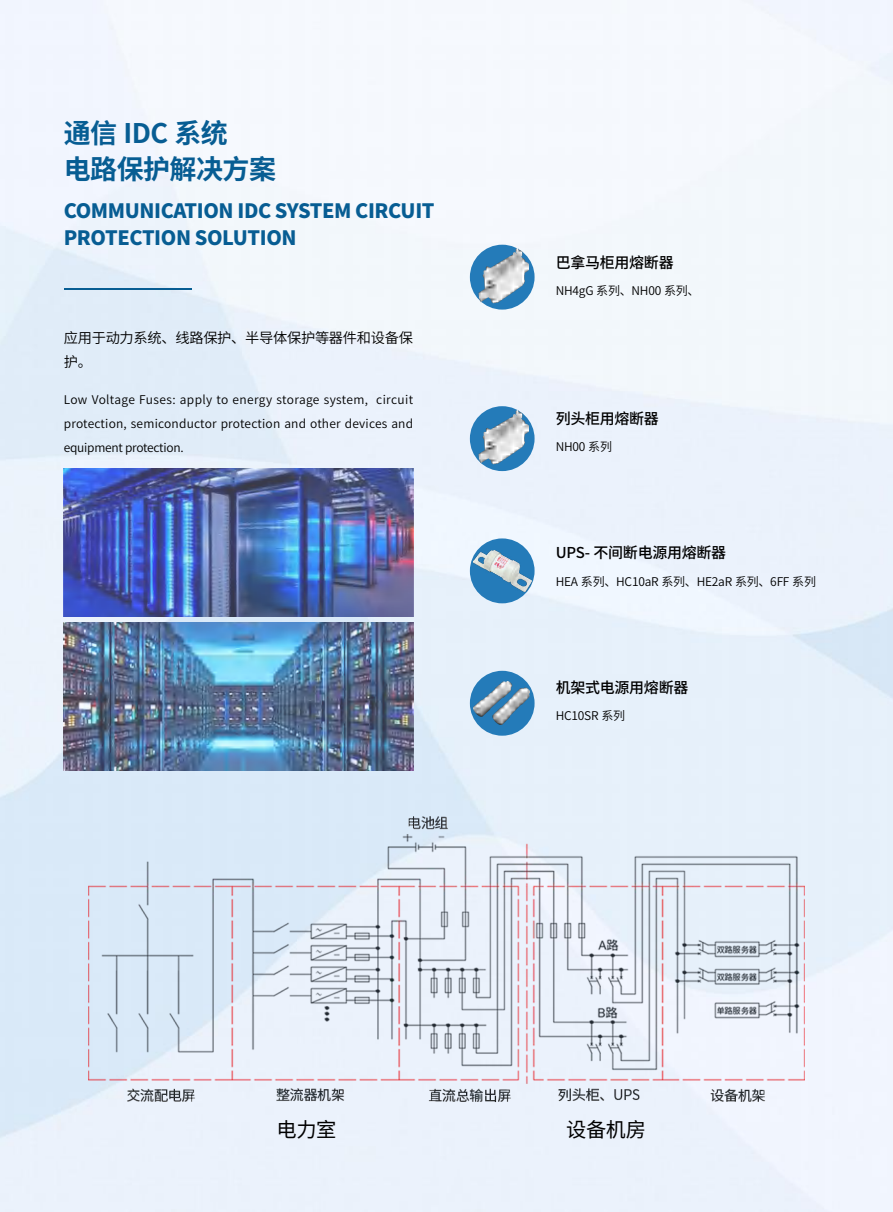
<style>
.page{position:relative;width:893px;height:1212px;background:#fff}
.page>*{position:absolute;margin:0;border:0;box-sizing:border-box;transform-origin:0 0}
.t1{font:700 27px/36px "Source Han Sans CN";letter-spacing:-.02em;color:#075d93}
.t2{font:20.25px "Source Han Sans CN";letter-spacing:-.02em;color:#000}
.t3{font:800 19.8px/27px "Source Han Sans CN";letter-spacing:-.02em;color:#075d93}
.t4{font:500 15px "Source Han Sans CN";letter-spacing:-.02em;color:#000}
.t5{font:14.25px/24px "Source Han Sans CN";letter-spacing:-.02em;color:#000}
.t6{font:12px/24px "Source Han Sans CN";letter-spacing:-.02em;color:#000;text-align:justify}
</style>
<div class="page">
<img style="left:0;top:0;width:893px;height:1212px">
<hr style="left:64px;top:288px;width:127px;height:1px;background:#075d93">
<img style="left:64px;top:468px;width:349px;height:149px">
<img style="left:64px;top:622px;width:349px;height:149px">
<div style="left:470px;top:538px;width:65px;height:65px;background:#247bb9;border-radius:50%"></div>
<div style="left:470px;top:671px;width:65px;height:65px;background:#247bb9;border-radius:50%"></div>
<div style="left:470px;top:406px;width:65px;height:65px;background:#247bb9;border-radius:50%"></div>
<div style="left:470px;top:245px;width:65px;height:65px;background:#247bb9;border-radius:50%"></div>
<img style="left:478px;top:249px;width:51px;height:54px">
<img style="left:478px;top:410px;width:51px;height:55px">
<img style="left:474px;top:682px;width:55px;height:42px">
<img style="left:473px;top:550px;width:58px;height:42px">
<img style="left:89px;top:816px;width:715px;height:291px">
<h1 class="t1" style="left:64px;top:116px;width:214px">通信 IDC 系统<br>电路保护解决方案</h1>
<h3 class="t3" style="left:64px;top:197px;width:372px">COMMUNICATION IDC SYSTEM CIRCUIT<br>PROTECTION SOLUTION</h3>
<p class="t5" style="left:64px;top:326px;width:351px">应用于动力系统、线路保护、半导体保护等器件和设备保护。</p>
<p class="t6" style="left:64px;top:387px;width:351px">Low Voltage Fuses: apply to energy storage system, circuit protection, semiconductor protection and other devices and equipment protection.</p>
<p class="t4" style="left:556px;top:254px;width:119px">巴拿马柜用熔断器</p>
<p class="t6" style="left:556px;top:279px;width:145px">NH4gG 系列、NH00 系列、</p>
<p class="t4" style="left:556px;top:410px;width:105px">列头柜用熔断器</p>
<p class="t6" style="left:556px;top:435px;width:58px">NH00 系列</p>
<p class="t4" style="left:556px;top:544px;width:172px">UPS- 不间断电源用熔断器</p>
<p class="t6" style="left:556px;top:569px;width:262px">HEA 系列、HC10aR 系列、HE2aR 系列、6FF 系列</p>
<p class="t4" style="left:556px;top:679px;width:134px">机架式电源用熔断器</p>
<p class="t6" style="left:556px;top:704px;width:71px">HC10SR 系列</p>
<h2 class="t2" style="left:277px;top:1117px;width:61px">电力室</h2>
<h2 class="t2" style="left:566px;top:1117px;width:81px">设备机房</h2>
</div>
